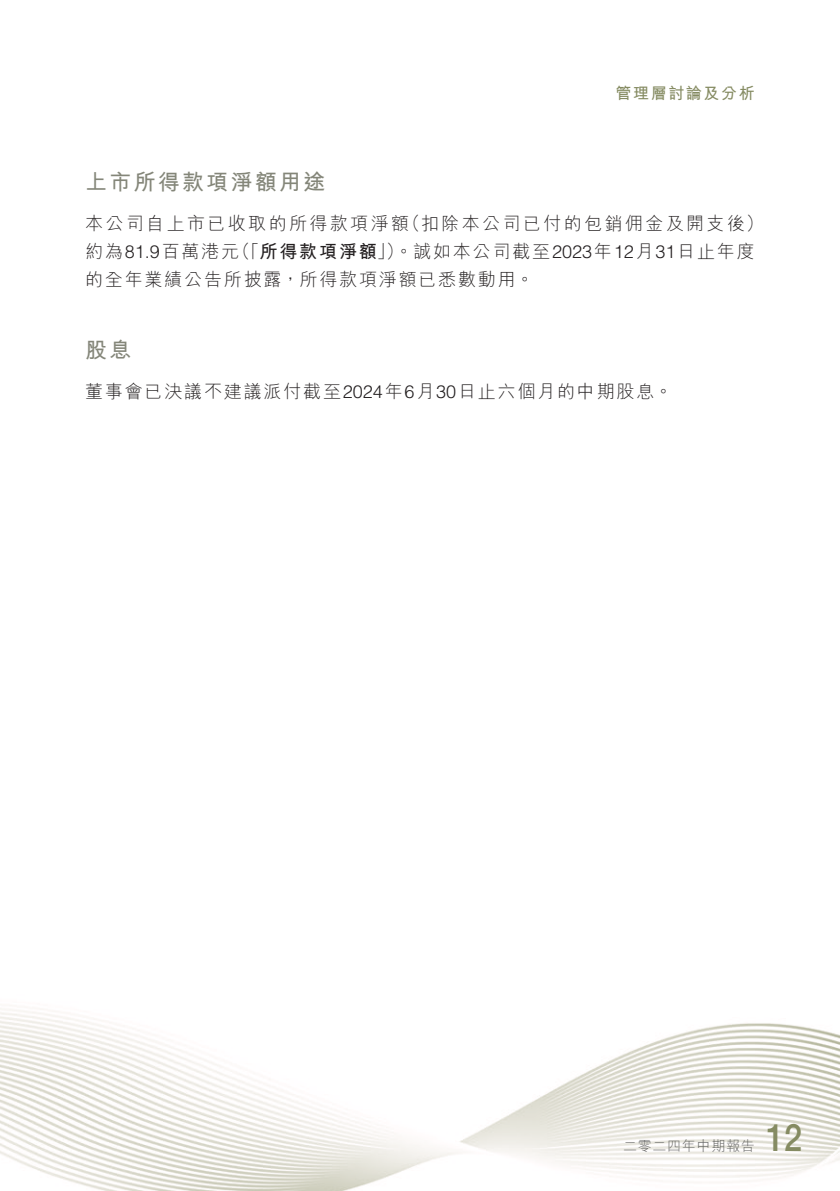
<style>
.page{position:relative;width:840px;height:1191px;background:#fff}
.page>*{position:absolute;margin:0;border:0;box-sizing:border-box;transform-origin:0 0}
.t1{font:500 38px "Helvetica Neue LT Std";color:#858b62;scale:.85 1}
.t2{font:700 22px "M Hei HK";letter-spacing:.1em;color:#848679}
.t3{font:300 18px/28px "M Hei HK";letter-spacing:.13em;color:#231f20}
.t4{font:300 18px/28px "M Hei HK";letter-spacing:.1em;color:#231f20}
.t5{font:700 16px "M Hei HK";letter-spacing:.1em;color:#858b62}
.t6{font:300 14px "M Hei HK";letter-spacing:.05em;color:#60615f}
.s1{font-weight:700}
.s2{font-family:"Helvetica LT Std"}
</style>
<div class="page">
<img style="left:0;top:1008px;width:839px;height:183px">
<p class="t2" style="left:85px;top:166px;width:241px">上市所得款項淨額用途</p>
<p class="t5" style="left:615px;top:82px;width:141px">管理層討論及分析</p>
<p class="t3" style="left:402px;top:209px;width:362px">（扣除本公司已付的包銷佣金及開支後(</p>
<p class="t3" style="left:232px;top:209px;width:523px;text-indent:-147px">本公司自上市已收取的所得款項淨額<br>（「<span class="s1">所得款項淨額</span>」）。誠如本公司截至<span class="s2">2023</span>年<span class="s2">12</span>月<span class="s2">31</span>日止年度</p>
<p class="t4" style="left:85px;top:237px;width:450px">約為<span class="s2">81.9</span>百萬港元<br>的全年業績公告所披露，所得款項淨額已悉數動用。</p>
<p class="t2" style="left:85px;top:334px;width:48px">股息</p>
<p class="t4" style="left:85px;top:377px;width:588px">董事會已決議不建議派付截至<span class="s2">2024</span>年<span class="s2">6</span>月<span class="s2">30</span>日止六個月的中期股息。</p>
<p class="t6" style="left:622px;top:1139px;width:133px">二零二四年中期報告</p>
<h1 class="t1" style="left:765px;top:1115px;width:44px">12</h1>
</div>
